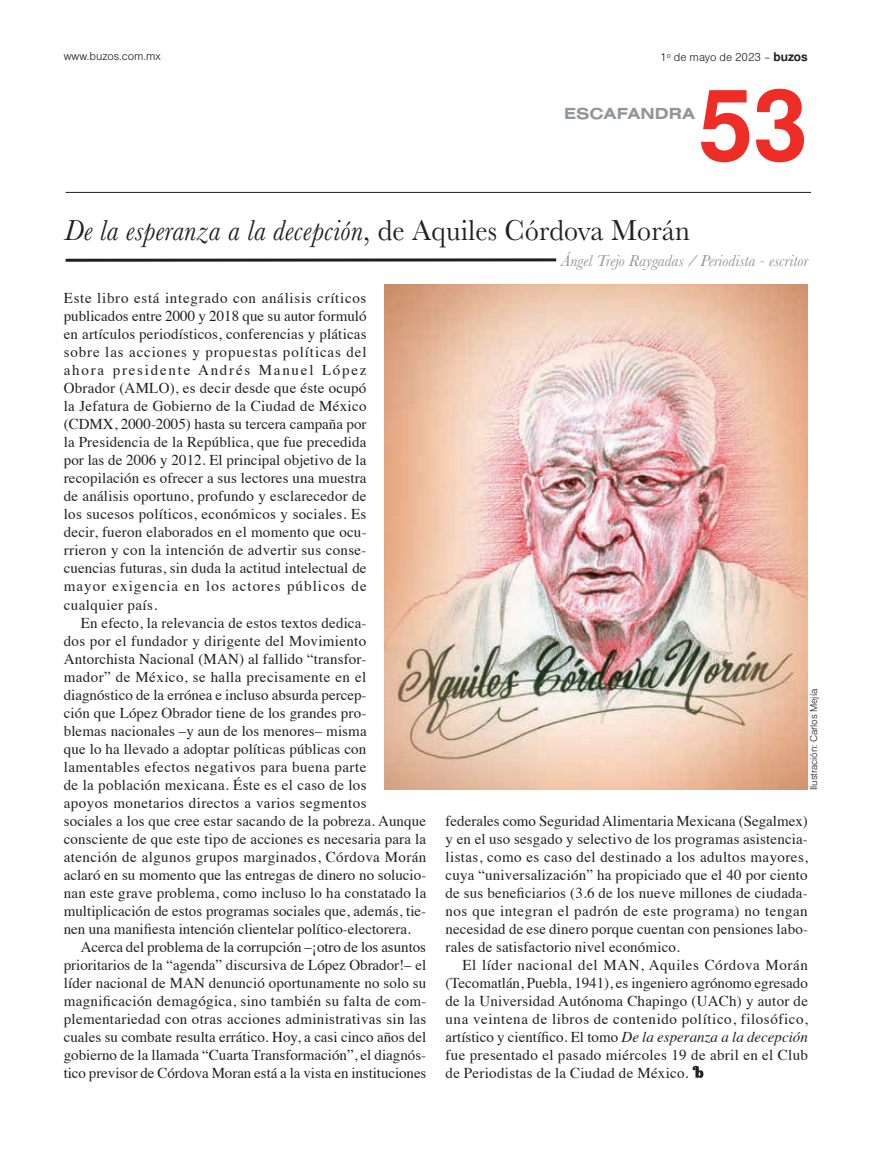
<style>
.page{position:relative;width:893px;height:1149px;background:#fff}
.page>*{position:absolute;margin:0;border:0;box-sizing:border-box;transform-origin:0 0}
.t1{font:700 98.55px "Nimbus San L";color:#ee2d27}
.t2{font:italic 30px "Baskerville";letter-spacing:.01em;color:#231f20;scale:.93 1}
.t3{font:italic 16.5px "Baskerville";color:#939598}
.t4{font:16.5px "Nimbus San T Bold Exte";color:#939598}
.t5{font:15px/18px "Times";letter-spacing:.01em;color:#231f20;text-align:justify}
.t6{font:12px "Nimbus Sans DOT Ligh";color:#231f20}
.t7{font:10.5px "Nimbus Sans DOT Ligh";letter-spacing:-.01em;color:#231f20}
.s1{font-family:"Nimbus San L";font-weight:700}
.s2{font-style:normal}
.s3{font-style:italic}
</style>
<div class="page">
<hr style="left:66px;top:192px;width:745px;height:1px;background:#231f20">
<svg style="left:66px;top:258px;width:490px;height:4px;background:#595657"></svg>
<svg style="left:693px;top:1065px;width:10px;height:12px"></svg>
<img style="left:384px;top:284px;width:424px;height:505px">
<p class="t6" style="left:64px;top:50px;width:99px">www.buzos.com.mx</p>
<p class="t6" style="left:660px;top:50px;width:149px">1º de mayo de 2023 – <span class="s1">buzos</span></p>
<h1 class="t1" style="left:698px;top:54px;width:111px">53</h1>
<p class="t4" style="left:564px;top:105px;width:133px">ESCAFANDRA</p>
<h2 class="t2" style="left:65px;top:210px;width:674px">De la esperanza a la decepción<span class="s2">, de Aquiles Córdova Morán</span></h2>
<p class="t5" style="left:64px;top:288px;width:304px">Este libro está integrado con análisis críticos publicados entre 2000 y 2018 que su autor formuló en artículos periodísticos, conferencias y pláticas sobre las acciones y propuestas políticas del ahora presidente Andrés Manuel López Obrador (AMLO), es decir desde que éste ocupó la Jefatura de Gobierno de la Ciudad de México (CDMX, 2000-2005) hasta su tercera campaña por la Presidencia de la República, que fue precedida por las de 2006 y 2012. El principal objetivo de la recopilación es ofrecer a sus lectores una muestra de análisis oportuno, profundo y esclarecedor de los sucesos políticos, económicos y sociales. Es decir, fueron elaborados en el momento que ocu&shy;rrieron y con la intención de advertir sus conse&shy;cuencias futuras, sin duda la actitud intelectual de mayor exigencia en los actores públicos de cualquier país.</p>
<p class="t5" style="left:64px;top:612px;width:364px;text-align:left;text-indent:17px">En efecto, la relevancia de estos textos dedica-<br>dos por el fundador y dirigente del Movimiento Antorchista Nacional (MAN) al fallido “transfor-<br>mador” de México, se halla precisamente en el diagnóstico de la errónea e incluso absurda percep-<br>ción que López Obrador tiene de los grandes pro-<br>blemas nacionales –y aun de los menores– misma<br>que lo ha llevado a adoptar políticas públicas con lamentables efectos negativos para buena parte<br>de la población mexicana. Éste es el caso de los<br>apoyos monetarios directos a varios segmentos<br>sociales a los que cree estar sacando de la pobreza. Aunque consciente de que este tipo de acciones es necesaria para la atención de algunos grupos marginados, Córdova Morán aclaró en su momento que las entregas de dinero no solucio&shy;nan este grave problema, como incluso lo ha constatado la multiplicación de estos programas sociales que, además, tie&shy;nen una manifiesta intención clientelar político-electorera.</p>
<p class="t5" style="left:64px;top:936px;width:364px;text-indent:17px">Acerca del problema de la corrupción –¡otro de los asuntos prioritarios de la “agenda” discursiva de López Obrador!– el líder nacional de MAN denunció oportunamente no solo su magnificación demagógica, sino también su falta de com&shy;plementariedad con otras acciones administrativas sin las cuales su combate resulta errático. Hoy, a casi cinco años del gobierno de la llamada “Cuarta Transformación”, el diagnós&shy;tico previsor de Córdova Moran está a la vista en instituciones</p>
<p class="t3" style="left:561px;top:249px;width:249px">Ángel Trejo Raygadas / Periodista - escritor</p>
<p class="t7" style="left:808px;top:789px;width:102px;rotate:-90deg">Ilustración: Carlos Mejía</p>
<p class="t5" style="left:446px;top:810px;width:364px">federales como Seguridad Alimentaria Mexicana (Segalmex) y en el uso sesgado y selectivo de los programas asistencia&shy;listas, como es caso del destinado a los adultos mayores, cuya “universalización” ha propiciado que el 40 por ciento de sus beneficiarios (3.6 de los nueve millones de ciudada&shy;nos que integran el padrón de este programa) no tengan necesidad de ese dinero porque cuentan con pensiones labo&shy;rales de satisfactorio nivel económico.</p>
<p class="t5" style="left:446px;top:954px;width:364px;text-indent:17px">El líder nacional del MAN, Aquiles Córdova Morán (Tecomatlán, Puebla, 1941), es ingeniero agrónomo egresado de la Universidad Autónoma Chapingo (UACh) y autor de una veintena de libros de contenido político, filosófico, artístico y científico. El tomo <span class="s3">De la esperanza a la decepción </span>fue presentado el pasado miércoles 19 de abril en el Club de Periodistas de la Ciudad de México.</p>
</div>
